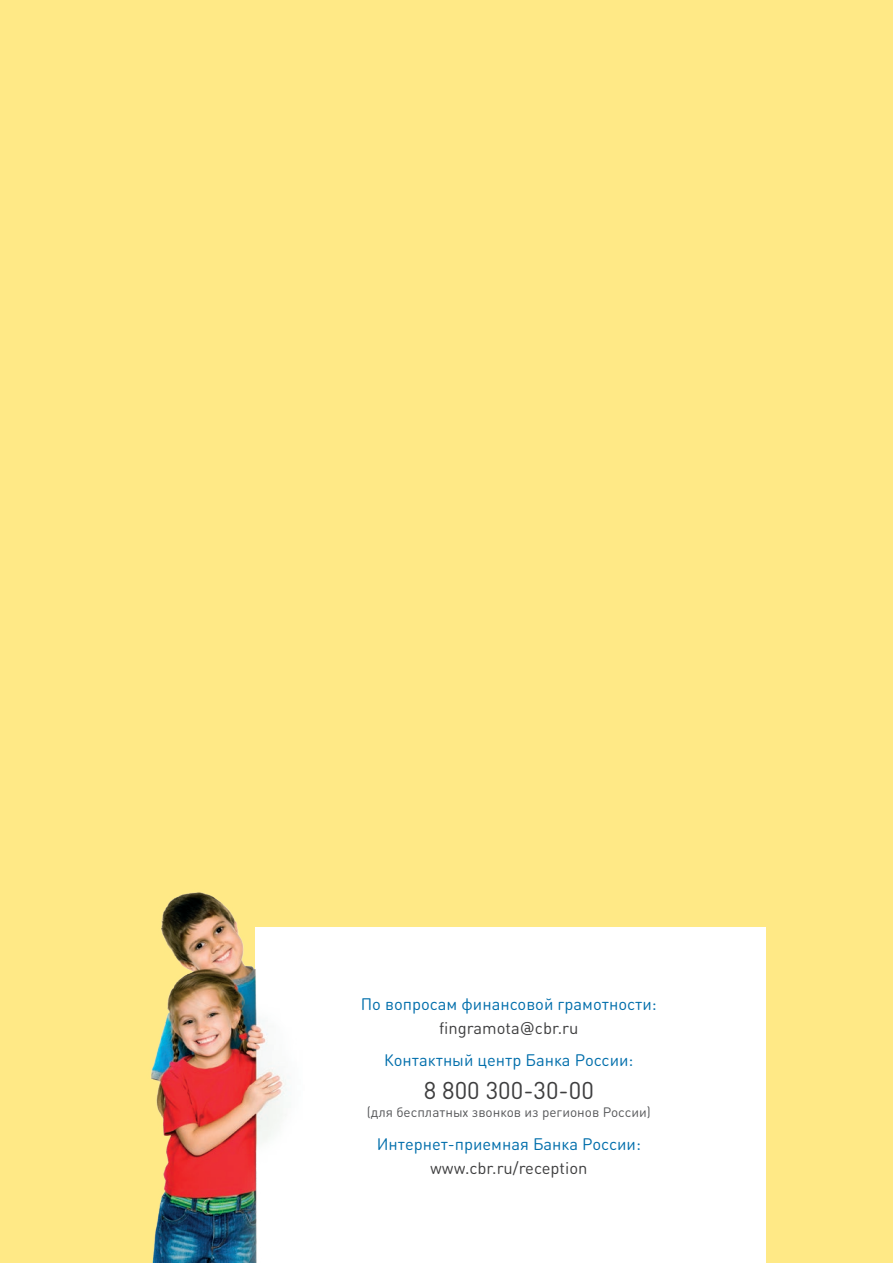
<style>
.page{position:relative;width:893px;height:1263px;background:#ffe986}
.page>*{position:absolute;margin:0;border:0;box-sizing:border-box;transform-origin:0 0}
.t1{font:24px "DIN Round Pro";color:#3e3e3f}
.t2{font:16.5px/24px "DIN Round Pro";color:#006eab;text-align:center}
.t3{font:16.5px "DIN Round Pro";color:#3e3e3f}
.t4{font:13.5px "DIN Round Pro";color:#57585a}
.s1{color:#3e3e3f}
.s2{font-family:"Corbel";font-size:15px;color:#3e3e3f}
</style>
<div class="page">
<div style="left:256px;top:928px;width:510px;height:335px;background:#fff"></div>
<img style="left:150px;top:892px;width:197px;height:371px">
<p class="t2" style="left:361px;top:991px;width:297px">По вопросам финансовой грамотности: <span class="s1">fingramota</span><span class="s2">@</span><span class="s1">cbr.ru</span></p>
<p class="t2" style="left:384px;top:1048px;width:251px">Контактный центр Банка России:</p>
<h1 class="t1" style="left:424px;top:1075px;width:172px">8 800 300-30-00</h1>
<p class="t4" style="left:367px;top:1103px;width:285px">(для бесплатных звонков из регионов России)</p>
<p class="t2" style="left:377px;top:1131px;width:266px">Интернет-приемная Банка России:</p>
<p class="t3" style="left:430px;top:1157px;width:159px">www.cbr.ru/reception</p>
</div>
